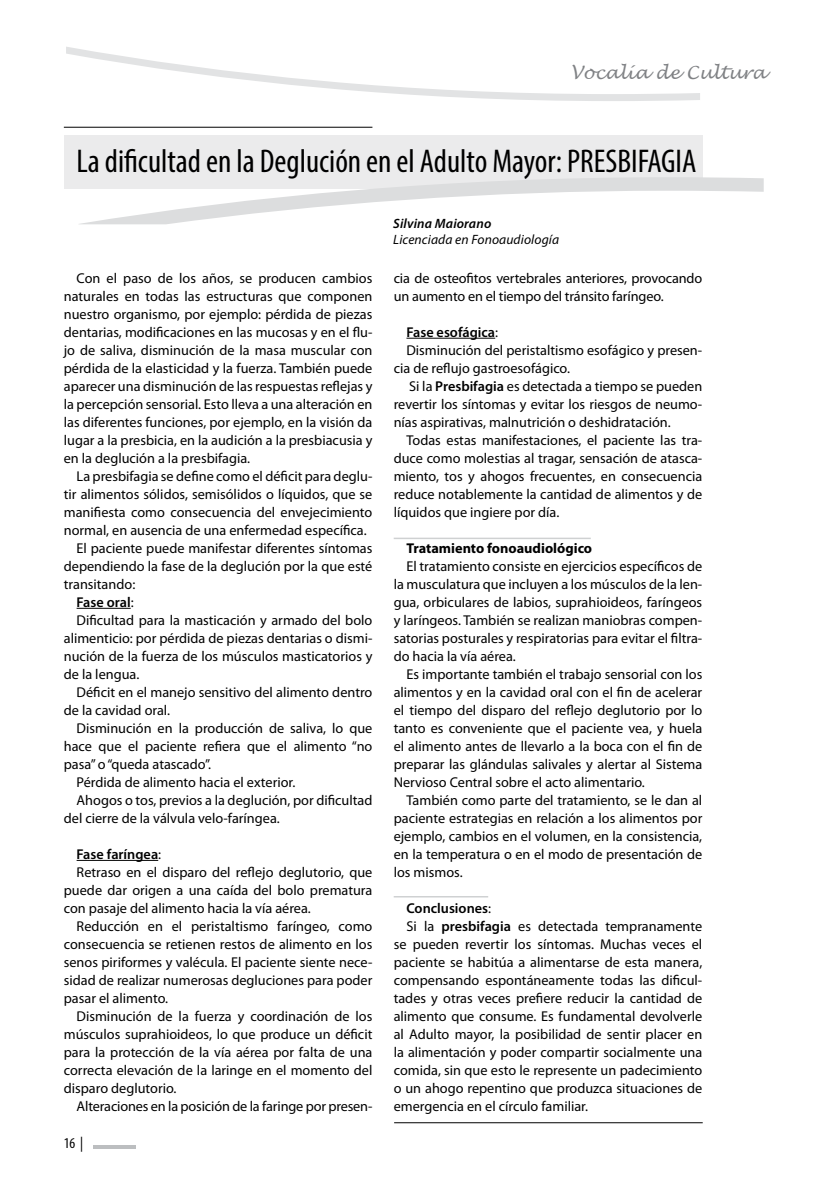
<style>
.page{position:relative;width:830px;height:1191px;background:#fff}
.page>*{position:absolute;margin:0;border:0;box-sizing:border-box;transform-origin:0 0}
.t1{font:condensed 33px "Myriad Pro";color:#000}
.t2{font:italic 18px "Lucida Handwriting";color:#808285}
.t3{font:condensed 15px "Myriad Pro";color:#000}
.t4{font:14.25px/18px "Myriad Pro";color:#000;text-align:justify}
.t5{font:600 14.25px "Myriad Pro";color:#000}
.t6{font:700 14.25px "Myriad Pro";color:#000}
.t7{font:italic 13.5px "Myriad Pro";letter-spacing:.01em;color:#000}
.t8{font:italic 600 13.5px "Myriad Pro";letter-spacing:.01em;color:#000}
.s1{font-weight:400}
.s2{font-weight:600}
</style>
<div class="page">
<hr style="left:94px;top:1145px;width:42px;height:3px;background:#bcbec0">
<svg style="left:66px;top:47px;width:634px;height:54px"></svg>
<div style="left:64px;top:135px;width:638px;height:54px;background:#ebebec"></div>
<svg style="left:80px;top:177px;width:683px;height:47px"></svg>
<hr style="left:77px;top:608px;width:54px;height:1px;background:#000">
<hr style="left:77px;top:860px;width:81px;height:1px;background:#000">
<hr style="left:406px;top:338px;width:89px;height:1px;background:#000">
<hr style="left:64px;top:127px;width:308px;height:1px;background:#000">
<hr style="left:394px;top:1122px;width:308px;height:1px;background:#000">
<hr style="left:393px;top:896px;width:95px;height:1px;background:#cfd1d2">
<hr style="left:393px;top:537px;width:197px;height:2px;background:#cfd1d2">
<p class="t2" style="left:570px;top:62px;width:197px">Vocalía de Cultura</p>
<h1 class="t1" style="left:77px;top:141px;width:621px">La dificultad en la Deglución en el Adulto Mayor: PRESBIFAGIA</h1>
<p class="t8" style="left:393px;top:215px;width:99px">Silvina Maiorano</p>
<p class="t7" style="left:393px;top:231px;width:167px">Licenciada en Fonoaudiología</p>
<p class="t4" style="left:64px;top:269px;width:310px;text-indent:13px">Con el paso de los años, se producen cambios naturales en todas las estructuras que componen nuestro organismo, por ejemplo: pérdida de piezas dentarias, modificaciones en las mucosas y en el flu&shy;jo de saliva, disminución de la masa muscular con pérdida de la elasticidad y la fuerza. También puede aparecer una disminución de las respuestas reflejas y la percepción sensorial. Esto lleva a una alteración en las diferentes funciones, por ejemplo, en la visión da lugar a la presbicia, en la audición a la presbiacusia y en la deglución a la presbifagia.</p>
<p class="t4" style="left:77px;top:467px;width:297px">La presbifagia se define como el déficit para deglu-</p>
<p class="t4" style="left:64px;top:485px;width:310px">tir alimentos sólidos, semisólidos o líquidos, que se</p>
<p class="t4" style="left:64px;top:503px;width:310px">manifiesta como consecuencia del envejecimiento</p>
<p class="t4" style="left:64px;top:521px;width:304px">normal, en ausencia de una enfermedad específica.</p>
<p class="t4" style="left:77px;top:539px;width:297px">El paciente puede manifestar diferentes síntomas</p>
<p class="t4" style="left:64px;top:557px;width:310px">dependiendo la fase de la deglución por la que esté</p>
<p class="t4" style="left:64px;top:575px;width:73px">transitando:</p>
<p class="t5" style="left:77px;top:593px;width:58px">Fase oral<span class="s1">:</span></p>
<p class="t4" style="left:77px;top:611px;width:297px">Dificultad para la masticación y armado del bolo</p>
<p class="t4" style="left:64px;top:629px;width:310px">alimenticio: por pérdida de piezas dentarias o dismi-</p>
<p class="t4" style="left:64px;top:647px;width:310px">nución de la fuerza de los músculos masticatorios y</p>
<p class="t4" style="left:64px;top:665px;width:77px">de la lengua.</p>
<p class="t4" style="left:77px;top:683px;width:297px">Déficit en el manejo sensitivo del alimento dentro</p>
<p class="t4" style="left:64px;top:701px;width:108px">de la cavidad oral.</p>
<p class="t4" style="left:77px;top:719px;width:297px">Disminución en la producción de saliva, lo que</p>
<p class="t4" style="left:64px;top:737px;width:310px">hace que el paciente refiera que el alimento “no</p>
<p class="t4" style="left:64px;top:755px;width:149px">pasa” o “queda atascado”.</p>
<p class="t4" style="left:77px;top:773px;width:220px">Pérdida de alimento hacia el exterior.</p>
<p class="t4" style="left:77px;top:791px;width:297px">Ahogos o tos, previos a la deglución, por dificultad</p>
<p class="t4" style="left:64px;top:809px;width:217px">del cierre de la válvula velo-faríngea.</p>
<p class="t5" style="left:77px;top:845px;width:86px">Fase faríngea<span class="s1">:</span></p>
<p class="t4" style="left:77px;top:863px;width:297px">Retraso en el disparo del reflejo deglutorio, que</p>
<p class="t4" style="left:64px;top:881px;width:310px">puede dar origen a una caída del bolo prematura</p>
<p class="t4" style="left:64px;top:899px;width:248px">con pasaje del alimento hacia la vía aérea.</p>
<p class="t4" style="left:77px;top:917px;width:297px">Reducción en el peristaltismo faríngeo, como</p>
<p class="t4" style="left:64px;top:935px;width:310px">consecuencia se retienen restos de alimento en los</p>
<p class="t4" style="left:64px;top:953px;width:310px">senos piriformes y valécula. El paciente siente nece-</p>
<p class="t4" style="left:64px;top:971px;width:310px">sidad de realizar numerosas degluciones para poder</p>
<p class="t4" style="left:64px;top:989px;width:106px">pasar el alimento.</p>
<p class="t4" style="left:77px;top:1007px;width:297px">Disminución de la fuerza y coordinación de los</p>
<p class="t4" style="left:64px;top:1025px;width:310px">músculos suprahioideos, lo que produce un déficit</p>
<p class="t4" style="left:64px;top:1043px;width:310px">para la protección de la vía aérea por falta de una</p>
<p class="t4" style="left:64px;top:1061px;width:310px">correcta elevación de la laringe en el momento del</p>
<p class="t4" style="left:64px;top:1079px;width:114px">disparo deglutorio.</p>
<p class="t4" style="left:77px;top:1097px;width:297px">Alteraciones en la posición de la faringe por presen-</p>
<p class="t3" style="left:64px;top:1134px;width:21px">16 |</p>
<p class="t4" style="left:393px;top:269px;width:310px">cia de osteofitos vertebrales anteriores, provocando un aumento en el tiempo del tránsito faríngeo.</p>
<p class="t5" style="left:406px;top:323px;width:93px">Fase esofágica<span class="s1">:</span></p>
<p class="t4" style="left:406px;top:341px;width:297px">Disminución del peristaltismo esofágico y presen-</p>
<p class="t4" style="left:393px;top:359px;width:178px">cia de reflujo gastroesofágico.</p>
<p class="t4" style="left:409px;top:377px;width:294px">Si la <span class="s2">Presbifagia</span> es detectada a tiempo se pueden</p>
<p class="t4" style="left:393px;top:395px;width:310px">revertir los síntomas y evitar los riesgos de neumo-</p>
<p class="t4" style="left:393px;top:413px;width:278px">nías aspirativas, malnutrición o deshidratación.</p>
<p class="t4" style="left:406px;top:431px;width:297px">Todas estas manifestaciones, el paciente las tra-</p>
<p class="t4" style="left:393px;top:449px;width:310px">duce como molestias al tragar, sensación de atasca-</p>
<p class="t4" style="left:393px;top:467px;width:310px">miento, tos y ahogos frecuentes, en consecuencia</p>
<p class="t4" style="left:393px;top:485px;width:310px">reduce notablemente la cantidad de alimentos y de</p>
<p class="t4" style="left:393px;top:503px;width:167px">líquidos que ingiere por día.</p>
<p class="t6" style="left:406px;top:539px;width:187px">Tratamiento fonoaudiológico</p>
<p class="t4" style="left:393px;top:557px;width:310px;text-indent:13px">El tratamiento consiste en ejercicios específicos de la musculatura que incluyen a los músculos de la len&shy;gua, orbiculares de labios, suprahioideos, faríngeos y laríngeos. También se realizan maniobras compen&shy;satorias posturales y respiratorias para evitar el filtra&shy;do hacia la vía aérea.</p>
<p class="t4" style="left:393px;top:665px;width:310px;text-indent:13px">Es importante también el trabajo sensorial con los alimentos y en la cavidad oral con el fin de acelerar el tiempo del disparo del reflejo deglutorio por lo tanto es conveniente que el paciente vea, y huela el alimento antes de llevarlo a la boca con el fin de preparar las glándulas salivales y alertar al Sistema Nervioso Central sobre el acto alimentario.</p>
<p class="t4" style="left:393px;top:791px;width:310px;text-indent:13px">También como parte del tratamiento, se le dan al paciente estrategias en relación a los alimentos por ejemplo, cambios en el volumen, en la consistencia, en la temperatura o en el modo de presentación de los mismos.</p>
<p class="t5" style="left:406px;top:899px;width:86px">Conclusiones<span class="s1">:</span></p>
<p class="t4" style="left:406px;top:917px;width:297px">Si la <span class="s2">presbifagia</span> es detectada tempranamente</p>
<p class="t4" style="left:393px;top:935px;width:310px">se pueden revertir los síntomas. Muchas veces el</p>
<p class="t4" style="left:393px;top:953px;width:310px">paciente se habitúa a alimentarse de esta manera,</p>
<p class="t4" style="left:393px;top:971px;width:310px">compensando espontáneamente todas las dificul-</p>
<p class="t4" style="left:393px;top:989px;width:310px">tades y otras veces prefiere reducir la cantidad de</p>
<p class="t4" style="left:393px;top:1007px;width:310px">alimento que consume. Es fundamental devolverle</p>
<p class="t4" style="left:393px;top:1025px;width:310px">al Adulto mayor, la posibilidad de sentir placer en</p>
<p class="t4" style="left:393px;top:1043px;width:310px">la alimentación y poder compartir socialmente una</p>
<p class="t4" style="left:393px;top:1061px;width:310px">comida, sin que esto le represente un padecimiento</p>
<p class="t4" style="left:393px;top:1079px;width:310px">o un ahogo repentino que produzca situaciones de</p>
<p class="t4" style="left:393px;top:1097px;width:196px">emergencia en el círculo familiar.</p>
</div>
